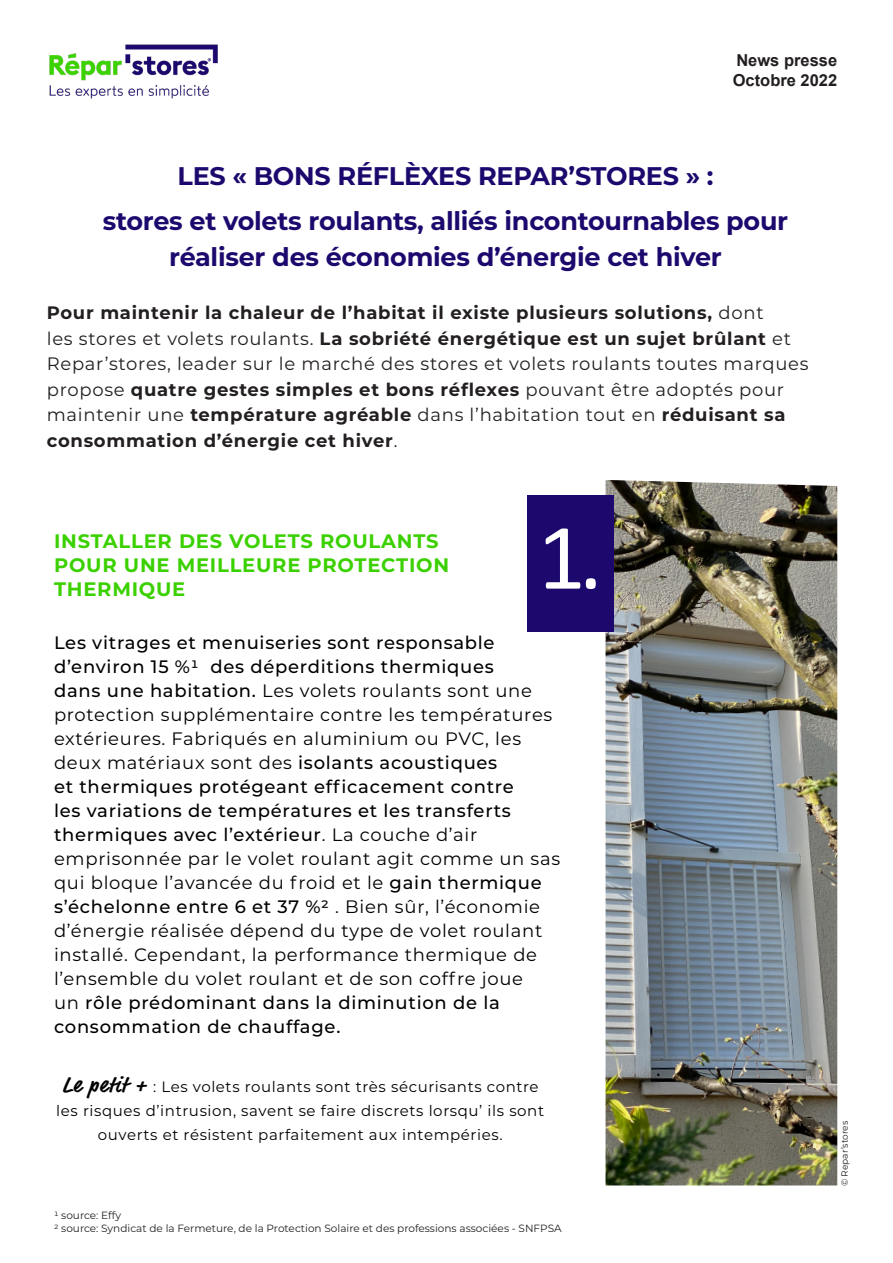
<style>
.page{position:relative;width:893px;height:1263px;background:#fff}
.page>*{position:absolute;margin:0;border:0;box-sizing:border-box;transform-origin:0 0}
.t1{font:94.5px "Calibri";color:#fff}
.t2{font:700 25.5px/36px "Montserrat";letter-spacing:-.01em;color:#1d096e;text-align:center}
.Paragraphe_corps_de{font:700 19.5px/24px "Montserrat";letter-spacing:.04em;color:#3bd100}
.Paragraphe_corps_de-2{font:18px/24px "Montserrat";letter-spacing:.04em;color:#000001}
.Paragraphe_corps_de-3{font:700 18px/25.5px "Montserrat";letter-spacing:.04em;color:#231f20}
.t3{font:700 16.5px "Arial";color:#231f20}
.Paragraphe_corps_de-4{font:15px/24px "Montserrat";letter-spacing:.04em;color:#000001;text-align:center}
.t4{font:10.5px "Montserrat";color:#231f20}
.t5{font:9px "Montserrat";color:#231f20}
.s1{font-weight:400}
.s2{font-weight:500}
.s3{font-family:"Market Pro";font-weight:700;font-size:22.5px}
</style>
<div class="page">
<img style="left:605px;top:480px;width:232px;height:705px">
<div style="left:527px;top:495px;width:87px;height:136px;background:#1d096e"></div>
<img style="left:49px;top:44px;width:169px;height:55px">
<p class="t3" style="left:736px;top:49px;width:102px">News presse</p>
<p class="t3" style="left:733px;top:69px;width:106px">Octobre 2022</p>
<p class="t2" style="left:178px;top:157px;width:537px">LES « BONS RÉFLÈXES REPAR’STORES » :</p>
<p class="t2" style="left:103px;top:202px;width:687px">stores et volets roulants, alliés incontournables pour réaliser des économies d’énergie cet hiver</p>
<p class="Paragraphe_corps_de-3" style="left:47px;top:299px;width:763px">Pour maintenir la chaleur de l’habitat il existe plusieurs solutions, <span class="s1">dont<br>les stores et volets roulants.</span> La sobriété énergétique est un sujet brûlant <span class="s1">et Repar’stores, leader sur le marché des stores et volets roulants toutes marques propose</span> quatre gestes simples et bons réflexes <span class="s1">pouvant être adoptés pour maintenir une</span> température agréable <span class="s1">dans l’habitation tout en</span> réduisant sa consommation d’énergie cet hiver<span class="s1">.</span></p>
<p class="Paragraphe_corps_de" style="left:54px;top:528px;width:397px">INSTALLER DES VOLETS ROULANTS<br>POUR UNE MEILLEURE PROTECTION<br>THERMIQUE</p>
<p class="t1" style="left:538px;top:499px;width:67px">1.</p>
<p class="Paragraphe_corps_de-2" style="left:54px;top:630px;width:508px"><span class="s2">Les vitrages et menuiseries sont responsable d’environ 15 %1 des déperditions thermiques<br>dans une habitation.</span> Les volets roulants sont une protection supplémentaire contre les températures extérieures. Fabriqués en aluminium ou PVC, les deux matériaux sont des <span class="s2">isolants acoustiques<br>et thermiques protégeant efficacement contre<br>les variations de températures et les transferts thermiques avec l’extérieur</span>. La couche d’air emprisonnée par le volet roulant agit comme un sas qui bloque l’avancée du froid et le <span class="s2">gain thermique s’échelonne entre 6 et 37 %2</span> . Bien sûr, l’économie d’énergie réalisée dépend du type de volet roulant installé. Cependant, la performance thermique de l’ensemble du volet roulant et de son coffre joue<br>un <span class="s2">rôle prédominant dans la diminution de la consommation de chauffage.</span></p>
<p class="Paragraphe_corps_de-4" style="left:56px;top:1074px;width:489px"><span class="s3">Le petit +</span> : Les volets roulants sont très sécurisants contre les risques d’intrusion, savent se faire discrets lorsqu’ ils sont ouverts et résistent parfaitement aux intempéries.</p>
<p class="t4" style="left:54px;top:1208px;width:69px">1 source: Effy</p>
<p class="t4" style="left:54px;top:1221px;width:509px">2 source: Syndicat de la Fermeture, de la Protection Solaire et des professions associées - SNFPSA</p>
<p class="t5" style="left:838px;top:1186px;width:67px;rotate:-90deg">© Repar’stores</p>
</div>
